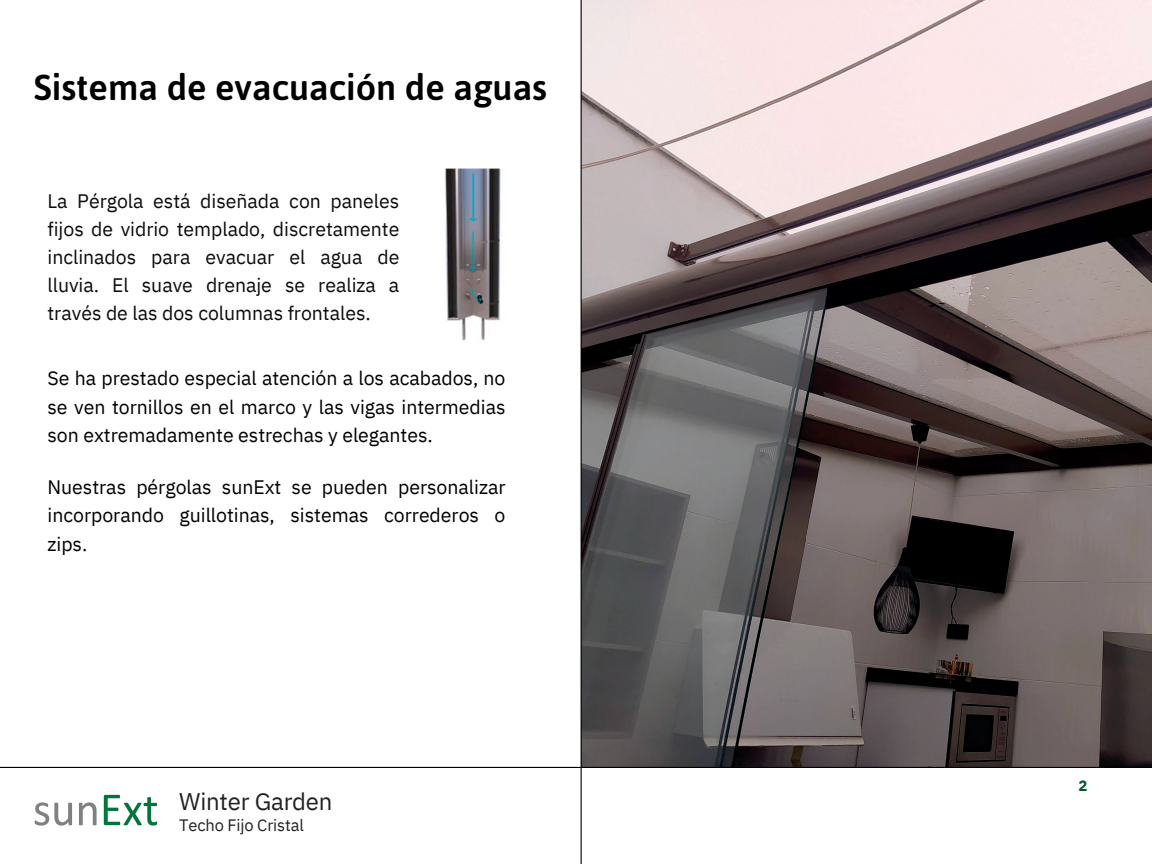
<style>
.page{position:relative;width:1152px;height:864px;background:#fff}
.page>*{position:absolute;margin:0;border:0;box-sizing:border-box;transform-origin:0 0}
.t1{font:500 36px "Asap";color:#000}
.t2{font:24px "IBM Plex Sans";letter-spacing:-.01em;color:#222}
.t3{font:19.5px/28.2px "IBM Plex Sans";color:#000;text-align:justify}
.t4{font:19.5px/28.2px "IBM Plex Sans";color:#0c0c0c;text-align:justify}
.t5{font:16.5px "IBM Plex Sans";letter-spacing:-.01em;color:#222}
.t6{font:700 15px "IBM Plex Sans";color:#03562e}
</style>
<div class="page">
<img style="left:582px;top:0;width:570px;height:767px">
<hr style="left:581px;top:0;width:1px;height:864px;background:#000">
<hr style="left:0;top:767px;width:1152px;height:1px;background:#000">
<img style="left:34px;top:794px;width:123px;height:32px">
<img style="left:445px;top:168px;width:56px;height:173px">
<p class="t1" style="left:34px;top:63px;width:515px">Sistema de evacuación de aguas</p>
<p class="t4" style="left:48px;top:186px;width:353px">La Pérgola está diseñada con paneles fijos de vidrio templado, discretamente inclinados para evacuar el agua de lluvia. El suave drenaje se realiza a través de las dos columnas frontales.</p>
<h2 class="t3" style="left:48px;top:364px;width:460px">Se ha prestado especial atención a los acabados, no se ven tornillos en el marco y las vigas intermedias son extremadamente estrechas y elegantes.</h2>
<h2 class="t3" style="left:48px;top:473px;width:460px">Nuestras pérgolas sunExt se pueden personalizar incorporando guillotinas, sistemas correderos o zips.</h2>
<p class="t2" style="left:179px;top:785px;width:155px">Winter Garden</p>
<p class="t5" style="left:179px;top:814px;width:126px">Techo Fijo Cristal</p>
<h2 class="t6" style="left:1078px;top:776px;width:10px">2</h2>
</div>
